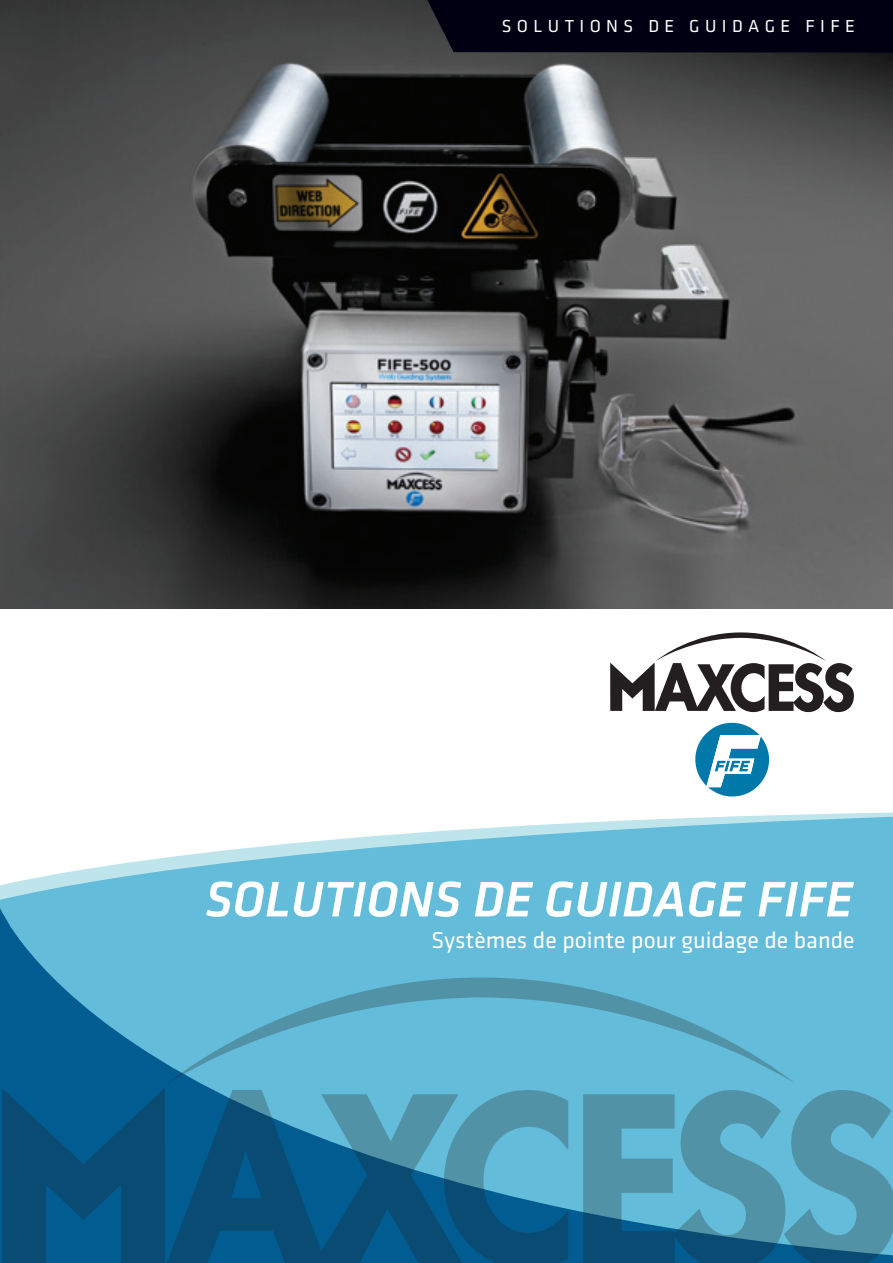
<style>
.page{position:relative;width:893px;height:1263px;background:#fff}
.page>*{position:absolute;margin:0;border:0;box-sizing:border-box;transform-origin:0 0}
.t1{font:51.75px "Klavika Med Italic SCTF";color:#fff}
.t2{font:23.85px "Klavika Regular OSF";color:#fff}
.t3{font:18px "Klavika Regular OSF";letter-spacing:.3em;color:#fff}
</style>
<div class="page">
<img style="left:0;top:0;width:893px;height:608px">
<svg style="left:0;top:815px;width:893px;height:448px;background:#6fbcd7"></svg>
<svg style="left:165px;top:1090px;width:279px;height:173px;background:#18658e"></svg>
<svg style="left:444px;top:1090px;width:124px;height:173px;background:#3985a6"></svg>
<svg style="left:583px;top:1090px;width:310px;height:173px;background:#4b95b0"></svg>
<svg style="left:2px;top:1088px;width:163px;height:175px;background:#05517d"></svg>
<svg style="left:168px;top:977px;width:626px;height:106px;background:#60b5d1"></svg>
<div style="left:427px;top:0;width:466px;height:53px;background:#000012"></div>
<svg style="left:695px;top:722px;width:74px;height:74px"></svg>
<svg style="left:610px;top:632px;width:244px;height:80px"></svg>
<p class="t3" style="left:502px;top:16px;width:355px">SOLUTIONS DE GUIDAGE FIFE</p>
<h1 class="t1" style="left:205px;top:871px;width:649px">SOLUTIONS DE GUIDAGE FIFE</h1>
<p class="t2" style="left:432px;top:928px;width:424px">Systèmes de pointe pour guidage de bande</p>
</div>
